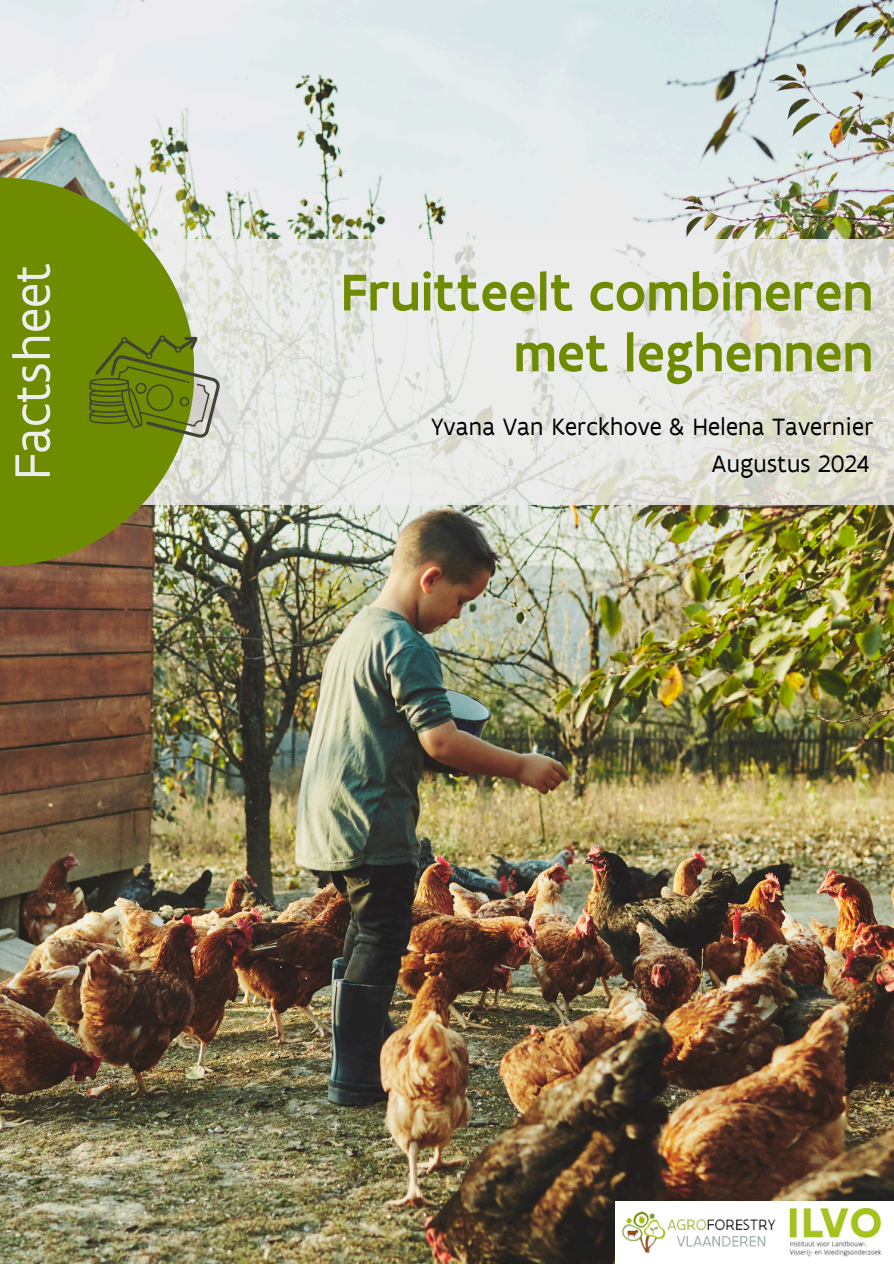
<style>
.page{position:relative;width:894px;height:1264px;background:#fff}
.page>*{position:absolute;margin:0;border:0;box-sizing:border-box;transform-origin:0 0}
.t1{font:500 55.5px/60.8px "Flanders Art Sans";color:#6f8b00;text-align:right}
.t2{font:53.55px "Flanders Art Sans";color:#ededed}
.t3{font:25.5px "Flanders Art Sans";color:#000}
</style>
<div class="page">
<img style="left:0;top:0;width:893px;height:1263px">
<svg style="left:194px;top:239px;width:699px;height:265px;background:#e5e5e1"></svg>
<svg style="left:0;top:177px;width:194px;height:389px;background:#809426"></svg>
<svg style="left:89px;top:335px;width:131px;height:102px;background:#7a8c31"></svg>
<div style="left:615px;top:1200px;width:278px;height:63px;background:#fff"></div>
<img style="left:787px;top:1208px;width:95px;height:48px">
<img style="left:621px;top:1211px;width:155px;height:42px">
<h1 class="t2" style="left:-1px;top:480px;width:218px;rotate:-90deg">Factsheet</h1>
<p class="t1" style="left:340px;top:261px;width:534px">Fruitteelt combineren met leghennen</p>
<p class="t3" style="left:431px;top:410px;width:443px">Yvana Van Kerckhove &amp; Helena Tavernier</p>
<p class="t3" style="left:711px;top:447px;width:159px">Augustus 2024</p>
</div>
